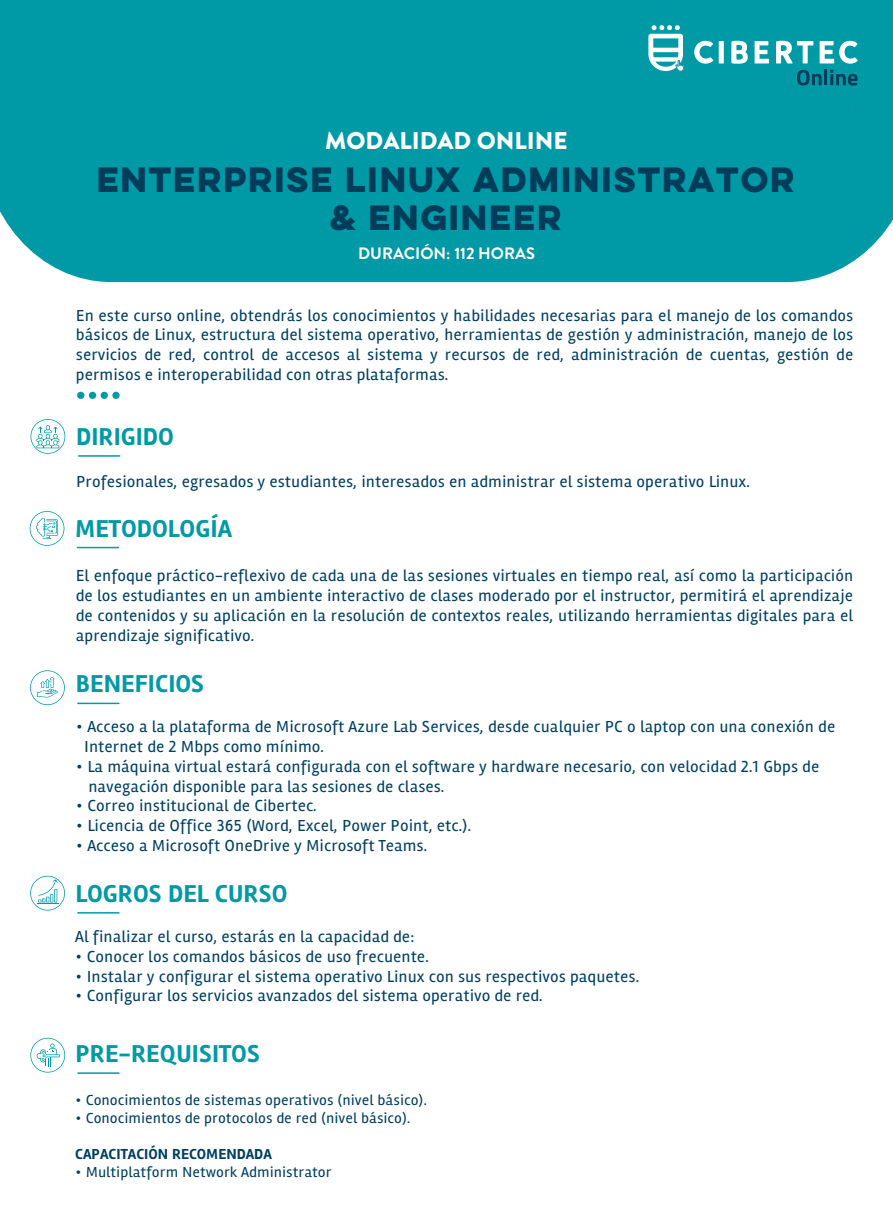
<style>
.page{position:relative;width:893px;height:1208px;background:#fff}
.page>*{position:absolute;margin:0;border:0;box-sizing:border-box;transform-origin:0 0}
.t1{font:700 31.5px/37.8px "Lulo Clean One";letter-spacing:-.165em;color:#013d5a;text-align:center}
.t2{font:25.2px "Rambla Oscura";color:#009aa6}
.t3{font:900 24.15px "Brandon Grotesque";color:#fff}
.t4{font:16.5px/19.8px "Rambla";color:#004063;text-align:justify}
.t5{font:700 16.5px "Brandon Grotesque";color:#fff}
.t6{font:15px "Rambla";color:#004063}
.t7{font:15px "Rambla Oscura";color:#004063}
</style>
<div class="page">
<div style="left:0;top:0;width:893px;height:282px;background:#009aa6"></div>
<svg style="left:77px;top:391px;width:43px;height:8px"></svg>
<svg style="left:31px;top:419px;width:34px;height:35px"></svg>
<svg style="left:30px;top:876px;width:35px;height:34px"></svg>
<svg style="left:846px;top:98px;width:11px;height:15px"></svg>
<hr style="left:79px;top:455px;width:41px;height:2px;background:#009aa6">
<hr style="left:78px;top:912px;width:41px;height:1px;background:#009aa6">
<hr style="left:78px;top:703px;width:41px;height:1px;background:#009aa6">
<svg style="left:30px;top:670px;width:35px;height:35px"></svg>
<hr style="left:78px;top:1072px;width:41px;height:2px;background:#009aa6">
<hr style="left:77px;top:547px;width:41px;height:1px;background:#009aa6">
<svg style="left:30px;top:511px;width:34px;height:35px"></svg>
<svg style="left:648px;top:25px;width:210px;height:61px"></svg>
<svg style="left:30px;top:1038px;width:35px;height:34px"></svg>
<h3 class="t3" style="left:325px;top:124px;width:244px">MODALIDAD ONLINE</h3>
<h1 class="t1" style="left:97px;top:160px;width:706px">ENTERPRISE LINUX ADMINISTRATOR &amp; ENGINEER</h1>
<p class="t5" style="left:358px;top:241px;width:178px">DURACIÓN: 112 HORAS</p>
<p class="t4" style="left:76px;top:305px;width:779px">En este curso online, obtendrás los conocimientos y habilidades necesarias para el manejo de los comandos básicos de Linux, estructura del sistema operativo, herramientas de gestión y administración, manejo de los servicios de red, control de accesos al sistema y recursos de red, administración de cuentas, gestión de permisos e interoperabilidad con otras plataformas.</p>
<h2 class="t2" style="left:76px;top:422px;width:100px">DIRIGIDO</h2>
<p class="t4" style="left:76px;top:471px;width:675px">Profesionales, egresados y estudiantes, interesados en administrar el sistema operativo Linux.</p>
<h2 class="t2" style="left:75px;top:514px;width:158px">METODOLOGÍA</h2>
<p class="t4" style="left:76px;top:566px;width:779px">El enfoque práctico-reflexivo de cada una de las sesiones virtuales en tiempo real, así como la participación de los estudiantes en un ambiente interactivo de clases moderado por el instructor, permitirá el aprendizaje de contenidos y su aplicación en la resolución de contextos reales, utilizando herramientas digitales para el aprendizaje significativo.</p>
<h2 class="t2" style="left:76px;top:668px;width:130px">BENEFICIOS</h2>
<p class="t4" style="left:84px;top:717px;width:753px;text-indent:-8px">• Acceso a la plataforma de Microsoft Azure Lab Services, desde cualquier PC o laptop con una conexión de<br>Internet de 2 Mbps como mínimo.</p>
<p class="t4" style="left:88px;top:756px;width:732px;text-indent:-12px">• La máquina virtual estará configurada con el software y hardware necesario, con velocidad 2.1 Gbps de navegación disponible para las sesiones de clases.</p>
<p class="t4" style="left:76px;top:796px;width:242px">• Correo institucional de Cibertec.</p>
<p class="t4" style="left:76px;top:816px;width:397px">• Licencia de Office 365 (Word, Excel, Power Point, etc.).</p>
<p class="t4" style="left:76px;top:835px;width:353px">• Acceso a Microsoft OneDrive y Microsoft Teams.</p>
<h2 class="t2" style="left:75px;top:879px;width:214px">LOGROS DEL CURSO</h2>
<p class="t4" style="left:75px;top:926px;width:340px">Al finalizar el curso, estarás en la capacidad de:</p>
<p class="t4" style="left:75px;top:946px;width:355px">• Conocer los comandos básicos de uso frecuente.</p>
<p class="t4" style="left:75px;top:966px;width:565px">• Instalar y configurar el sistema operativo Linux con sus respectivos paquetes.</p>
<p class="t4" style="left:75px;top:986px;width:469px">• Configurar los servicios avanzados del sistema operativo de red.</p>
<h2 class="t2" style="left:75px;top:1039px;width:186px">PRE-REQUISITOS</h2>
<p class="t6" style="left:75px;top:1090px;width:353px">• Conocimientos de sistemas operativos (nivel básico).</p>
<p class="t6" style="left:75px;top:1108px;width:337px">• Conocimientos de protocolos de red (nivel básico).</p>
<p class="t7" style="left:75px;top:1145px;width:198px">CAPACITACIÓN RECOMENDADA</p>
<p class="t6" style="left:75px;top:1162px;width:258px">• Multiplatform Network Administrator</p>
</div>
